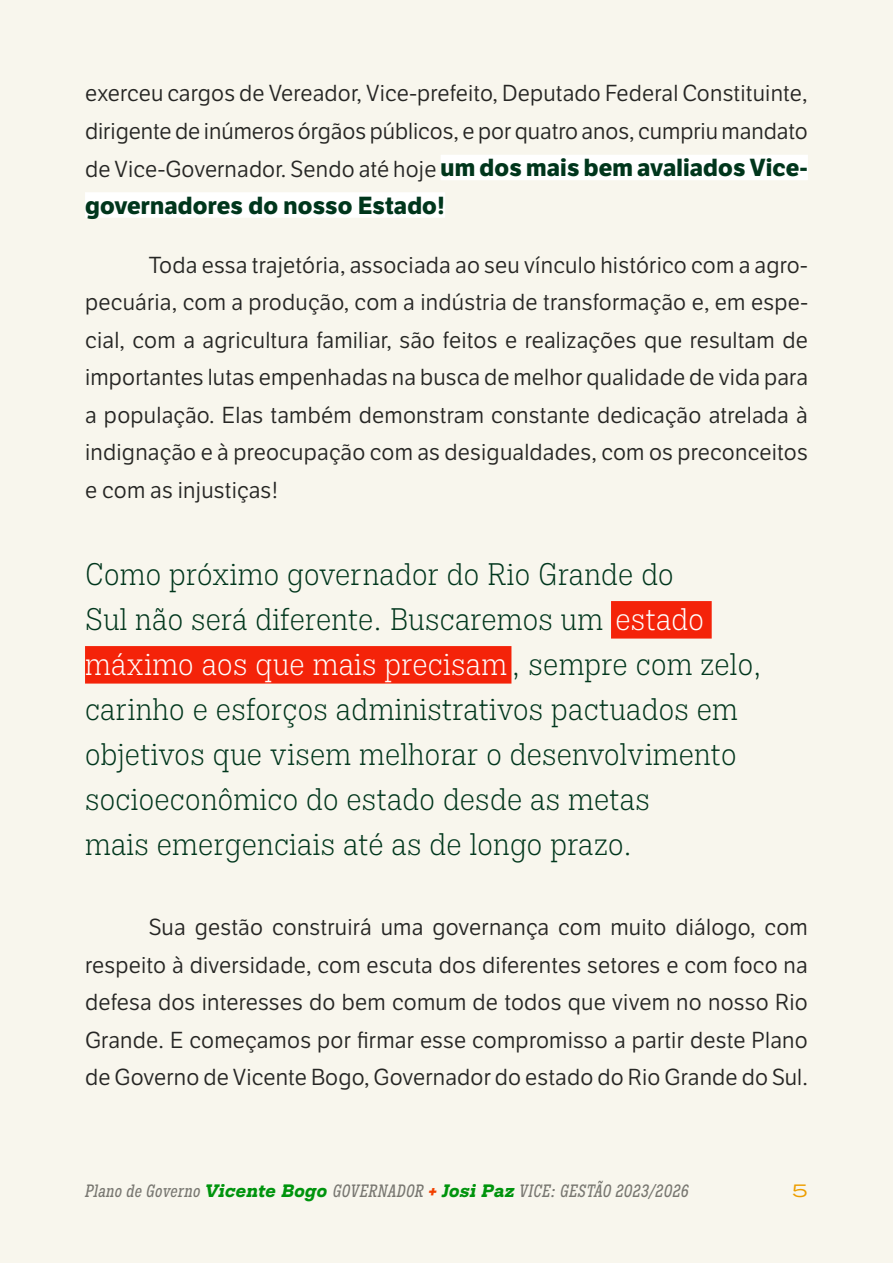
<style>
.page{position:relative;width:893px;height:1263px;background:#f8f6ed}
.page>*{position:absolute;margin:0;border:0;box-sizing:border-box;transform-origin:0 0}
.t1{font:300 condensed 31.5px/45px "Hefring Slab";letter-spacing:.01em;color:#00361c}
.t2{font:700 24px "LFT Etica";letter-spacing:.01em;color:#00361c}
.t3{font:22.5px/37.5px "LFT Etica";letter-spacing:.01em;color:#262624;text-align:justify}
.t4{font:italic 18px "Hefring Slab Compact";letter-spacing:.02em;color:#787771}
.t5{font:expanded 18px "Hefring Slab";color:#ed9e00}
.s1{font-weight:700;font-size:24px;color:#00361c}
.s2{color:#fff}
.s3{font-family:"Hefring Slab";font-weight:700;color:#00940d}
.s4{font-family:"Hefring Slab";font-weight:700;color:#f24000}
</style>
<div class="page">
<div style="left:441px;top:155px;width:367px;height:25px;background:#fff"></div>
<div style="left:85px;top:192px;width:360px;height:26px;background:#fff"></div>
<div style="left:611px;top:601px;width:101px;height:37px;background:#f42309"></div>
<div style="left:85px;top:646px;width:426px;height:37px;background:#f42309"></div>
<p class="t3" style="left:85px;top:75px;width:724px">exerceu cargos de Vereador, Vice-prefeito, Deputado Federal Constituinte, dirigente de inúmeros órgãos públicos, e por quatro anos, cumpriu mandato de Vice-Governador. Sendo até hoje <span class="s1">um dos mais bem avaliados Vice-</span></p>
<p class="t2" style="left:85px;top:191px;width:361px">governadores do nosso Estado!</p>
<p class="t3" style="left:85px;top:247px;width:724px;text-indent:64px">Toda essa trajetória, associada ao seu vínculo histórico com a agro&shy;pecuária, com a produção, com a indústria de transformação e, em espe&shy;cial, com a agricultura familiar, são feitos e realizações que resultam de importantes lutas empenhadas na busca de melhor qualidade de vida para a população. Elas também demonstram constante dedicação atrelada à indignação e à preocupação com as desigualdades, com os preconceitos e com as injustiças!</p>
<p class="t1" style="left:85px;top:552px;width:678px">Como próximo governador do Rio Grande do<br>Sul não será diferente. Buscaremos um <span class="s2">estado máximo aos que mais precisam</span> , sempre com zelo, carinho e esforços administrativos pactuados em objetivos que visem melhorar o desenvolvimento socioeconômico do estado desde as metas<br>mais emergenciais até as de longo prazo.</p>
<p class="t3" style="left:85px;top:909px;width:724px;text-indent:64px">Sua gestão construirá uma governança com muito diálogo, com respeito à diversidade, com escuta dos diferentes setores e com foco na defesa dos interesses do bem comum de todos que vivem no nosso Rio Grande. E começamos por firmar esse compromisso a partir deste Plano de Governo de Vicente Bogo, Governador do estado do Rio Grande do Sul.</p>
<p class="t4" style="left:85px;top:1180px;width:605px">Plano de Governo <span class="s3">Vicente Bogo</span> GOVERNADOR <span class="s4">+</span> <span class="s3">Josi Paz</span> VICE: GESTÃO 2023/2026</p>
<p class="t5" style="left:792px;top:1180px;width:17px">5</p>
</div>
